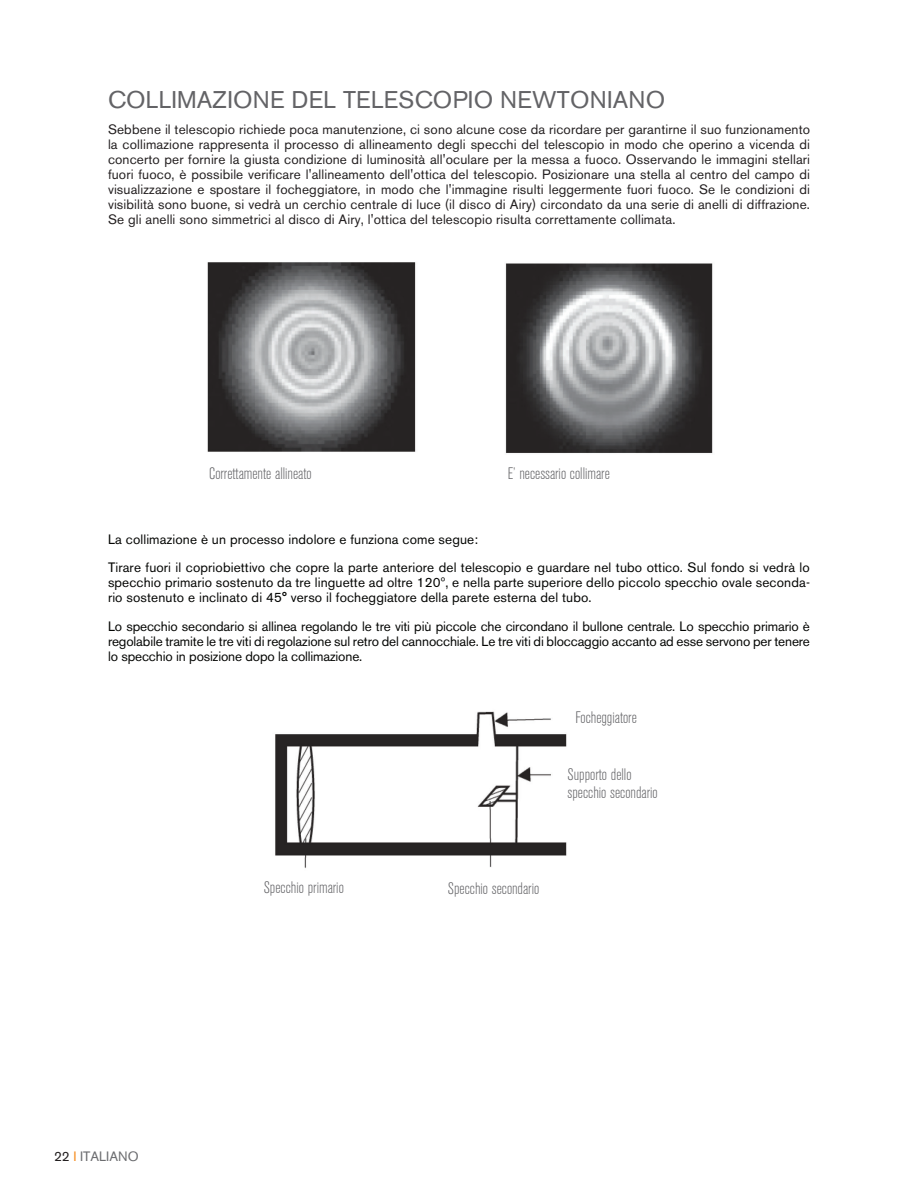
<style>
.page{position:relative;width:918px;height:1188px;background:#fff}
.page>*{position:absolute;margin:0;border:0;box-sizing:border-box;transform-origin:0 0}
.Section_Header{font:24px "Akzidenz Grotesk BE";letter-spacing:.01em;color:#636366}
.Call_outs{font:300 condensed 16.5px "Akzidenz Grotesk BE";color:#636366}
.Section_Header-2{font:13.5px/15px "Akzidenz Grotesk BE";letter-spacing:.01em;color:#231f20}
.Section_Header-3{font:13.5px/15px "Akzidenz Grotesk BE";letter-spacing:.01em;color:#040503;text-align:justify}
.Note___Hints_Body{font:13.5px/15px "Akzidenz Grotesk BE";letter-spacing:-.01em;color:#040503;text-align:justify}
.t1{font:13.5px "Akzidenz Grotesk BE";color:#6c6d70}
.s1{color:#231f20}
.s2{color:#f68e21}
</style>
<div class="page">
<img style="left:207px;top:262px;width:506px;height:192px">
<img style="left:275px;top:711px;width:292px;height:158px">
<p class="Section_Header" style="left:108px;top:86px;width:559px">COLLIMAZIONE DEL TELESCOPIO NEWTONIANO</p>
<p class="Section_Header-2" style="left:108px;top:122px;width:704px">Sebbene il telescopio richiede poca manutenzione, ci sono alcune cose da ricordare per garantirne il suo funzionamento la collimazione rappresenta il processo di allineamento degli specchi del telescopio in modo che operino a vicenda di concerto per fornire la giusta condizione di luminosità all'oculare per la messa a fuoco. Osservando le immagini stellari fuori fuoco, è possibile verificare l'allineamento dell'ottica del telescopio. Posizionare una stella al centro del campo di visualizzazione e spostare il focheggiatore, in modo che l'immagine risulti leggermente fuori fuoco. Se le condizioni di visibilità sono buone, si vedrà un cerchio centrale di luce (il disco di Airy) circondato da una serie di anelli di diffrazione.<br>Se gli anelli sono simmetrici al disco di Airy, l'ottica del telescopio risulta correttamente collimata.</p>
<p class="Call_outs" style="left:209px;top:464px;width:104px">Correttamente allineato</p>
<p class="Call_outs" style="left:508px;top:464px;width:104px">E’ necessario collimare</p>
<p class="Section_Header-3" style="left:108px;top:532px;width:372px">La collimazione è un processo indolore e funziona come segue:</p>
<p class="Section_Header-3" style="left:108px;top:560px;width:704px">Tirare fuori il copriobiettivo che copre la parte anteriore del telescopio e guardare nel tubo ottico. Sul fondo si vedrà lo specchio primario sostenuto da tre linguette ad oltre 120º, e nella parte superiore dello piccolo specchio ovale seconda&shy;rio sostenuto e inclinato di 45° verso il focheggiatore della parete esterna del tubo.</p>
<p class="Note___Hints_Body" style="left:108px;top:619px;width:704px">Lo specchio secondario si allinea regolando le tre viti più piccole che circondano il bullone centrale. Lo specchio primario è regolabile tramite le tre viti di regolazione sul retro del cannocchiale. Le tre viti di bloccaggio accanto ad esse servono per tenere lo specchio in posizione dopo la collimazione.</p>
<p class="Call_outs" style="left:575px;top:709px;width:63px">Focheggiatore</p>
<p class="t1" style="left:54px;top:1148px;width:86px"><span class="s1">22</span> <span class="s2">I</span> ITALIANO</p>
<p class="Call_outs" style="left:568px;top:766px;width:65px">Supporto dello</p>
<p class="Call_outs" style="left:568px;top:784px;width:92px">specchio secondario</p>
<p class="Call_outs" style="left:264px;top:878px;width:82px">Specchio primario</p>
<p class="Call_outs" style="left:448px;top:880px;width:93px">Specchio secondario</p>
</div>
